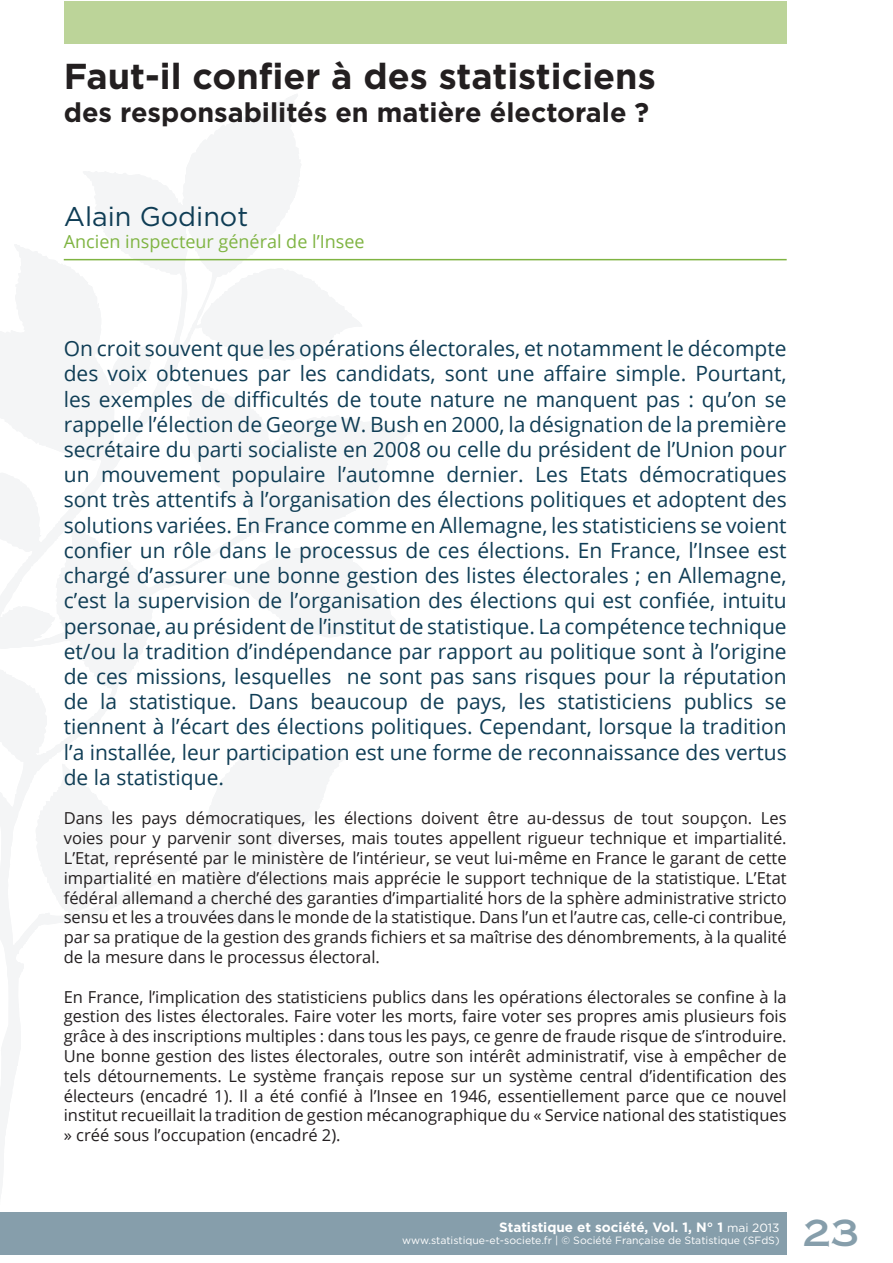
<style>
.page{position:relative;width:893px;height:1263px;background:#fff}
.page>*{position:absolute;margin:0;border:0;box-sizing:border-box;transform-origin:0 0}
.Title_24{font:700 36px "Gotham";color:#231f20}
.t1{font:36px "Copperplate Gothic Std 31 AB";color:#869eab}
.Title_18{font:700 27px "Gotham";color:#231f20}
.Author{font:27px "Gotham";color:#0f3d55}
.Paragraph_14{font:21px/25.2px "Open Sans";color:#0f3d55;text-align:justify}
.Author_Titles{font:18px "Open Sans";color:#7fb442}
.Paragraph_Body{font:16.5px/19.8px "Open Sans";color:#231f20;text-align:justify}
.t2{font:700 13.5px "Gotham";color:#fff}
.t3{font:10.5px "Gotham";color:#fff}
.s1{font-weight:400;font-size:12px}
</style>
<div class="page">
<div style="left:0;top:1212px;width:787px;height:42px;background:#869eab"></div>
<svg style="left:186px;top:94px;width:226px;height:351px"></svg>
<svg style="left:0;top:171px;width:396px;height:755px"></svg>
<svg style="left:0;top:839px;width:138px;height:358px"></svg>
<hr style="left:64px;top:259px;width:723px;height:1px;background:#7fb442">
<div style="left:64px;top:1px;width:723px;height:42px;background:#bcd499"></div>
<p class="Title_24" style="left:64px;top:53px;width:593px">Faut-il confier à des statisticiens</p>
<p class="Title_18" style="left:64px;top:94px;width:587px">des responsabilités en matière électorale ?</p>
<p class="Author" style="left:64px;top:199px;width:186px">Alain Godinot</p>
<p class="Author_Titles" style="left:64px;top:229px;width:302px">Ancien inspecteur général de l’Insee</p>
<p class="Paragraph_14" style="left:64px;top:335px;width:724px">On croit souvent que les opérations électorales, et notamment le décompte des voix obtenues par les candidats, sont une affaire simple. Pourtant, les exemples de difficultés de toute nature ne manquent pas : qu’on se rappelle l’élection de George W. Bush en 2000, la désignation de la première secrétaire du parti socialiste en 2008 ou celle du président de l’Union pour un mouvement populaire l’automne dernier. Les Etats démocratiques sont très attentifs à l’organisation des élections politiques et adoptent des solutions variées. En France comme en Allemagne, les statisticiens se voient confier un rôle dans le processus de ces élections. En France, l’Insee est chargé d’assurer une bonne gestion des listes électorales ; en Allemagne, c’est la supervision de l’organisation des élections qui est confiée, intuitu personae, au président de l’institut de statistique. La compétence technique et/ou la tradition d’indépendance par rapport au politique sont à l’origine de ces missions, lesquelles ne sont pas sans risques pour la réputation de la statistique. Dans beaucoup de pays, les statisticiens publics se tiennent à l’écart des élections politiques. Cependant, lorsque la tradition l’a installée, leur participation est une forme de reconnaissance des vertus de la statistique.</p>
<p class="Paragraph_Body" style="left:64px;top:808px;width:724px">Dans les pays démocratiques, les élections doivent être au-dessus de tout soupçon. Les voies pour y parvenir sont diverses, mais toutes appellent rigueur technique et impartialité.<br>L’Etat, représenté par le ministère de l’intérieur, se veut lui-même en France le garant de cette impartialité en matière d’élections mais apprécie le support technique de la statistique. L’Etat fédéral allemand a cherché des garanties d’impartialité hors de la sphère administrative stricto sensu et les a trouvées dans le monde de la statistique. Dans l’un et l’autre cas, celle-ci contribue, par sa pratique de la gestion des grands fichiers et sa maîtrise des dénombrements, à la qualité de la mesure dans le processus électoral.</p>
<p class="Paragraph_Body" style="left:64px;top:986px;width:724px">En France, l’implication des statisticiens publics dans les opérations électorales se confine à la gestion des listes électorales. Faire voter les morts, faire voter ses propres amis plusieurs fois grâce à des inscriptions multiples : dans tous les pays, ce genre de fraude risque de s’introduire.<br>Une bonne gestion des listes électorales, outre son intérêt administratif, vise à empêcher de tels détournements. Le système français repose sur un système central d’identification des électeurs (encadré 1). Il a été confié à l’Insee en 1946, essentiellement parce que ce nouvel institut recueillait la tradition de gestion mécanographique du « Service national des statistiques » créé sous l’occupation (encadré 2).</p>
<p class="t2" style="left:499px;top:1218px;width:282px">Statistique et société, Vol. 1, N° 1 <span class="s1">mai 2013</span></p>
<p class="t3" style="left:402px;top:1234px;width:379px">www.statistique-et-societe.fr | © Société Française de Statistique (SFdS)</p>
<h1 class="t1" style="left:803px;top:1212px;width:58px">23</h1>
</div>
